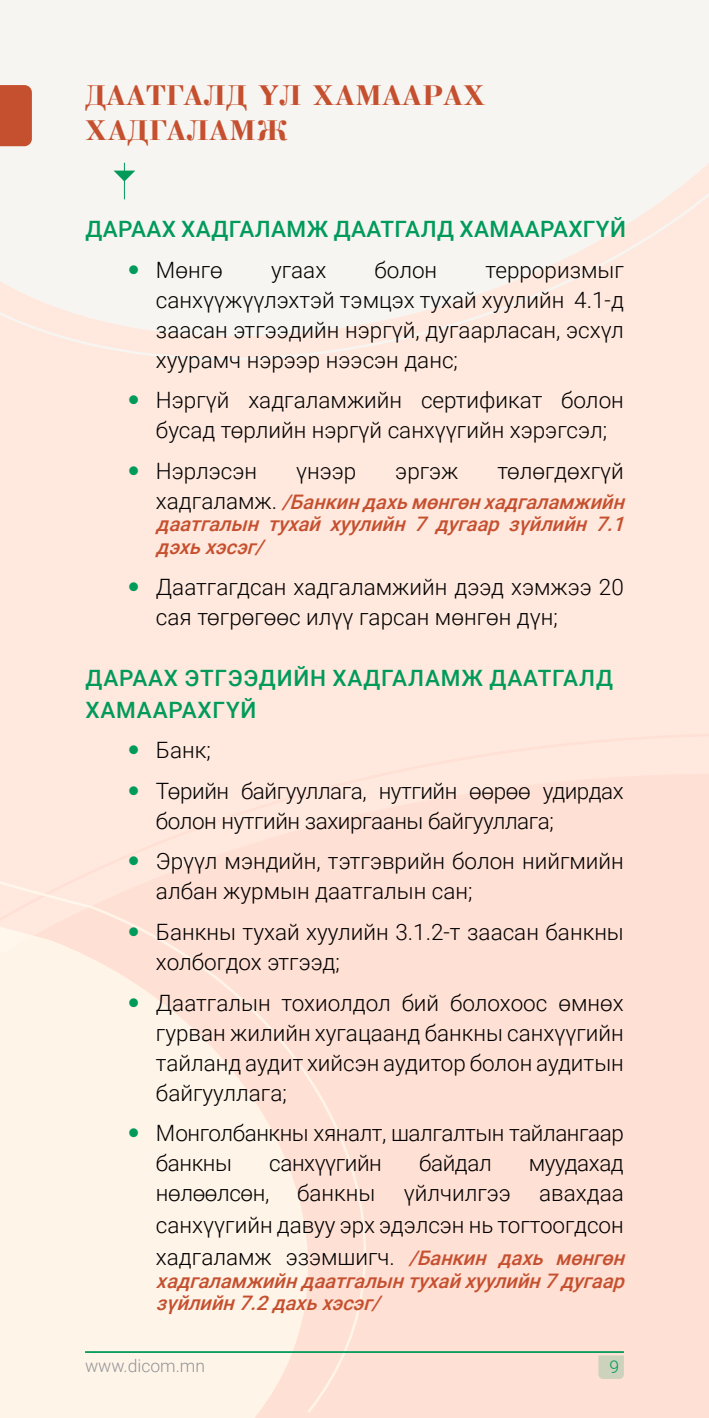
<style>
.page{position:relative;width:709px;height:1418px;background:#fff}
.page>*{position:absolute;margin:0;border:0;box-sizing:border-box;transform-origin:0 0}
.t1{font:700 30px/35px "MAK Bodoni";color:#c5502f}
.t2{font:300 22.5px/30px "Roboto";color:#000}
.t3{font:300 22.5px/40.8px "Roboto";letter-spacing:-.02em;color:#000}
.t4{font:500 22.5px/32px "Roboto";letter-spacing:.025em;color:#009a5b}
.t5{font:italic 500 20px/22.5px "Roboto";color:#c5502f}
.t6{font:300 17.5px "Roboto";color:#939598}
.t7{font:300 17.5px "Roboto";color:#009a5b}
.s1{font-weight:300;font-style:normal;font-size:22.5px;color:#000}
.s2{font-weight:500;font-style:italic;font-size:20px;color:#c5502f}
</style>
<div class="page">
<div style="left:0;top:0;width:709px;height:1417px;background:#ffe8dd"></div>
<svg style="left:0;top:882px;width:310px;height:535px;fill:#fff4e8"></svg>
<svg style="left:0;top:0;width:709px;height:360px"></svg>
<hr style="left:85px;top:1351px;width:539px;height:1px;background:#009a5b">
<svg style="left:598px;top:1355px;width:26px;height:23px"></svg>
<hr style="left:124px;top:163px;width:1px;height:36px;background:#009a5b">
<svg style="left:113px;top:171px;width:22px;height:10px"></svg>
<div style="left:0;top:85px;width:32px;height:61px;background:#c5502f"></div>
<svg style="left:129px;top:927px;width:9px;height:9px"></svg>
<svg style="left:129px;top:997px;width:9px;height:9px"></svg>
<svg style="left:129px;top:1128px;width:9px;height:9px"></svg>
<svg style="left:129px;top:265px;width:9px;height:9px"></svg>
<h1 class="t1" style="left:85px;top:79px;width:402px">ДААТГАЛД ҮЛ ХАМААРАХ<br>ХАДГАЛАМЖ</h1>
<p class="t4" style="left:85px;top:212px;width:542px">ДАРААХ ХАДГАЛАМЖ ДААТГАЛД ХАМААРАХГҮЙ</p>
<p class="t2" style="left:156px;top:254px;width:68px">Мөнгө</p>
<p class="t2" style="left:271px;top:254px;width:57px">угаах</p>
<p class="t2" style="left:374px;top:254px;width:64px">болон</p>
<p class="t2" style="left:156px;top:254px;width:469px;text-align:justify;text-indent:329px">терроризмыг санхүүжүүлэхтэй тэмцэх тухай хуулийн 4.1-д заасан этгээдийн нэргүй, дугаарласан, эсхүл хуурамч нэрээр нээсэн данс;</p>
<p class="t2" style="left:156px;top:384px;width:469px">Нэргүй хадгаламжийн сертификат болон бусад төрлийн нэргүй санхүүгийн хэрэгсэл;</p>
<p class="t2" style="left:156px;top:455px;width:103px">Нэрлэсэн</p>
<p class="t2" style="left:296px;top:455px;width:62px">үнээр</p>
<p class="t2" style="left:395px;top:455px;width:65px">эргэж</p>
<p class="t2" style="left:497px;top:455px;width:128px">төлөгдөхгүй</p>
<p class="t5" style="left:156px;top:490px;width:476px;text-align:justify"><span class="s1">х а д г а л а м ж .</span> /Банкиндахьмөнгөнхадгаламжийн даатгалын тухай хуулийн 7 дугаар зүйлийн 7.1 дэхьхэсэг/</p>
<p class="t2" style="left:156px;top:571px;width:469px">Даатгагдсан хадгаламжийн дээд хэмжээ 20 сая төгрөгөөс илүү гарсан мөнгөн дүн;</p>
<p class="t4" style="left:85px;top:661px;width:529px">ДАРААХ ЭТГЭЭДИЙН ХАДГАЛАМЖ ДААТГАЛД<br>ХАМААРАХГҮЙ</p>
<p class="t3" style="left:156px;top:728px;width:469px">Банк;<br>Төрийн байгууллага, нутгийн өөрөө удирдах</p>
<p class="t3" style="left:156px;top:799px;width:469px">болон нутгийн захиргааны байгууллага;<br>Эрүүл мэндийн, тэтгэврийн болон нийгмийн</p>
<p class="t2" style="left:156px;top:870px;width:469px;line-height:40.8px">албан журмын даатгалын сан;<br>Банкны тухай хуулийн 3.1.2-т заасан банкны</p>
<p class="t2" style="left:156px;top:940px;width:469px;line-height:40.8px">холбогдох этгээд;<br>Даатгалын тохиолдол бий болохоос өмнөх</p>
<p class="t2" style="left:156px;top:1016px;width:469px;text-align:justify">гурван жилийн хугацаанд банкны санхүүгийн тайланд аудит хийсэн аудитор болон аудитын байгууллага;</p>
<p class="t3" style="left:156px;top:1117px;width:469px;line-height:30px">Монголбанкны хяналт, шалгалтын тайлангаар банкны</p>
<p class="t3" style="left:269px;top:1141px;width:114px">санхүүгийн</p>
<p class="t2" style="left:419px;top:1147px;width:74px">байдал</p>
<p class="t3" style="left:529px;top:1141px;width:96px">муудахад</p>
<p class="t3" style="left:156px;top:1171px;width:221px">нөлөөлсөн, банкны</p>
<p class="t2" style="left:404px;top:1177px;width:109px">үйлчилгээ</p>
<p class="t2" style="left:156px;top:1176px;width:476px;line-height:32px;text-indent:383px">авахдаа санхүүгийн давуу эрх эдэлсэн нь тогтоогдсон хадгаламж эзэмшигч. <span class="s2">/Банкин дахь мөнгөн</span></p>
<p class="t5" style="left:156px;top:1268px;width:476px">хадгаламжийндаатгалынтухайхуулийн7дугаар зүйлийн7.2дахьхэсэг/</p>
<p class="t6" style="left:85px;top:1353px;width:121px">www.dicom.mn</p>
<p class="t7" style="left:609px;top:1354px;width:11px">9</p>
</div>
